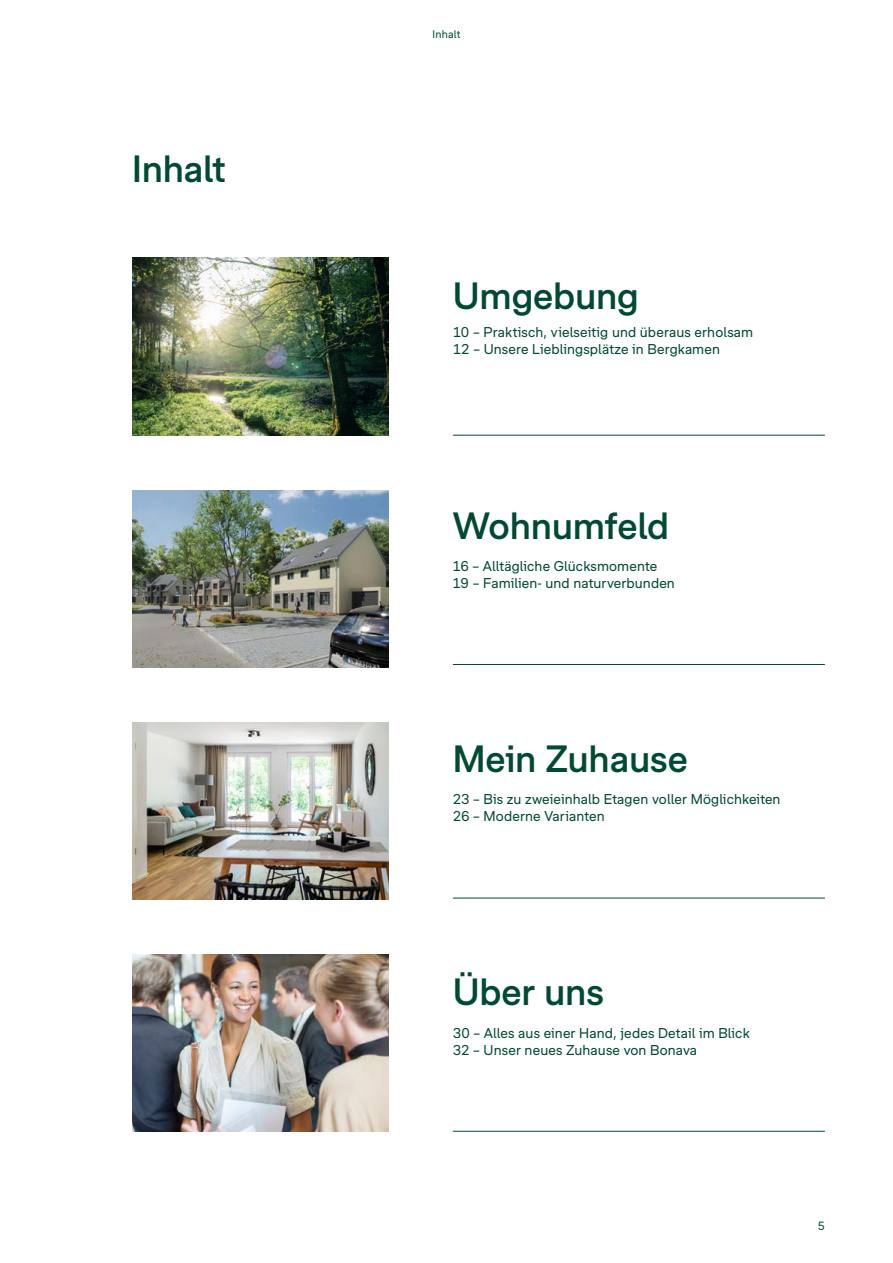
<style>
.page{position:relative;width:893px;height:1263px;background:#fff}
.page>*{position:absolute;margin:0;border:0;box-sizing:border-box;transform-origin:0 0}
.Headline_IHV_24pt{font:500 36px "Bonava Sans";letter-spacing:-.01em;color:#004a32}
.t1{font:13.5px "Bonava Sans";letter-spacing:.01em;color:#004a32}
.Seitenzahl_rechtsbün{font:11.25px "Bonava Sans";color:#004a32}
.Tagline_7pt_regular{font:10.5px "Bonava Sans";letter-spacing:.015em;color:#004a32}
</style>
<div class="page">
<hr style="left:0;top:0;width:1px;height:1263px;background:#e8f4f1">
<hr style="left:453px;top:1131px;width:372px;height:1px;background:#004a32">
<hr style="left:453px;top:435px;width:372px;height:1px;background:#004a32">
<hr style="left:453px;top:664px;width:372px;height:1px;background:#004a32">
<hr style="left:453px;top:898px;width:372px;height:1px;background:#004a32">
<img style="left:132px;top:954px;width:257px;height:177px">
<img style="left:132px;top:258px;width:257px;height:177px">
<img style="left:132px;top:722px;width:257px;height:177px">
<img style="left:132px;top:490px;width:257px;height:177px">
<p class="Headline_IHV_24pt" style="left:132px;top:147px;width:95px">Inhalt</p>
<p class="Tagline_7pt_regular" style="left:433px;top:28px;width:29px">Inhalt</p>
<p class="Headline_IHV_24pt" style="left:453px;top:274px;width:188px">Umgebung</p>
<p class="t1" style="left:453px;top:324px;width:302px">10 – Praktisch, vielseitig und überaus erholsam</p>
<p class="t1" style="left:453px;top:341px;width:269px">12 – Unsere Lieblingsplätze in Bergkamen</p>
<p class="Headline_IHV_24pt" style="left:453px;top:504px;width:218px">Wohnumfeld</p>
<p class="t1" style="left:452px;top:558px;width:206px">16 – Alltägliche Glücksmomente</p>
<p class="t1" style="left:452px;top:575px;width:224px">19 – Familien- und naturverbunden</p>
<p class="Headline_IHV_24pt" style="left:453px;top:737px;width:236px">Mein Zuhause</p>
<p class="t1" style="left:453px;top:791px;width:329px">23 – Bis zu zweieinhalb Etagen voller Möglichkeiten</p>
<p class="t1" style="left:453px;top:808px;width:153px">26 – Moderne Varianten</p>
<p class="Headline_IHV_24pt" style="left:453px;top:971px;width:152px">Über uns</p>
<p class="t1" style="left:453px;top:1025px;width:298px">30 – Alles aus einer Hand, jedes Detail im Blick</p>
<p class="t1" style="left:453px;top:1042px;width:246px">32 – Unser neues Zuhause von Bonava</p>
<p class="Seitenzahl_rechtsbün" style="left:818px;top:1219px;width:9px">5</p>
</div>
